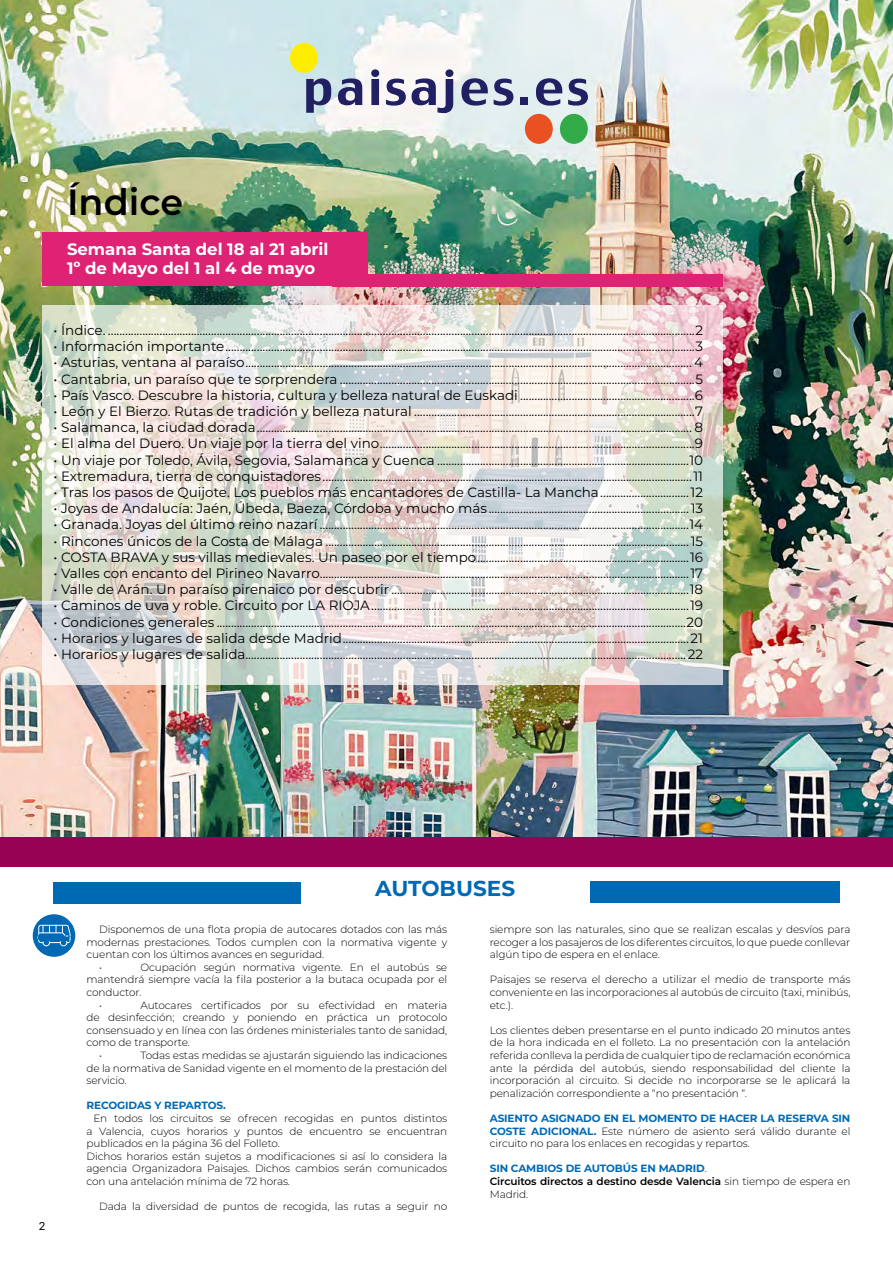
<style>
.page{position:relative;width:893px;height:1263px;background:#fff}
.page>*{position:absolute;margin:0;border:0;box-sizing:border-box;transform-origin:0 0}
.t1{font:600 36.45px "Montserrat";color:#000}
.t2{font:700 21.6px "Montserrat";color:#0069b4}
.t3{font:700 16.5px/19.8px "Montserrat";color:#fff}
.t4{font:13.5px "Montserrat";color:#000}
.t5{font:11.25px "Lato";color:#000}
.t6{font:300 10.5px/12.6px "Montserrat";letter-spacing:-.01em;color:#000;text-align:justify}
.t7{font:600 10.5px/12.6px "Montserrat";letter-spacing:-.01em;color:#000}
.t8{font:700 10.5px "Montserrat";letter-spacing:-.01em;color:#0069b4}
.s1{font-weight:700;color:#0069b4}
.s2{font-weight:300}
</style>
<div class="page">
<img style="left:0;top:0;width:893px;height:837px">
<svg style="left:43px;top:305px;width:680px;height:380px;background:#e1dfda"></svg>
<div style="left:43px;top:232px;width:325px;height:54px;background:#de2374"></div>
<div style="left:525px;top:114px;width:28px;height:30px;background:#e95123;border-radius:50%"></div>
<div style="left:560px;top:114px;width:28px;height:30px;background:#31aa47;border-radius:50%"></div>
<div style="left:290px;top:43px;width:28px;height:30px;background:#ffed00;border-radius:50%"></div>
<svg style="left:306px;top:78px;width:25px;height:35px"></svg>
<svg style="left:338px;top:78px;width:24px;height:27px"></svg>
<svg style="left:371px;top:69px;width:8px;height:36px"></svg>
<svg style="left:386px;top:79px;width:20px;height:27px"></svg>
<svg style="left:412px;top:69px;width:41px;height:44px"></svg>
<svg style="left:461px;top:78px;width:27px;height:28px"></svg>
<svg style="left:494px;top:79px;width:19px;height:27px"></svg>
<div style="left:520px;top:98px;width:8px;height:7px;background:#212062"></div>
<svg style="left:536px;top:78px;width:26px;height:28px"></svg>
<svg style="left:568px;top:79px;width:20px;height:27px"></svg>
<div style="left:0;top:837px;width:893px;height:29px;background:#960354"></div>
<div style="left:333px;top:274px;width:390px;height:12px;background:#de2374"></div>
<div style="left:53px;top:882px;width:247px;height:21px;background:#0069b4"></div>
<div style="left:590px;top:881px;width:250px;height:21px;background:#0069b4"></div>
<div style="left:33px;top:914px;width:42px;height:43px;background:#0069b4;border-radius:50%"></div>
<svg style="left:37px;top:925px;width:34px;height:21px"></svg>
<h1 class="t1" style="left:67px;top:176px;width:118px">Índice</h1>
<p class="t3" style="left:67px;top:238px;width:263px">Semana Santa del 18 al 21 abril<br>1º de Mayo del 1 al 4 de mayo</p>
<p class="t4" style="left:54px;top:321px;width:651px">• Índice. .............................................................................................................................................................................................................2</p>
<p class="t4" style="left:54px;top:337px;width:651px">• Información importante....................................................................................................................................................................3</p>
<p class="t4" style="left:54px;top:353px;width:651px">• Asturias, ventana al paraíso............................................................................................................................................................ 4</p>
<p class="t4" style="left:54px;top:369px;width:651px">• Cantabria, un paraíso que te sorprendera ............................................................................................................................5</p>
<p class="t4" style="left:54px;top:386px;width:651px">• País Vasco. Descubre la historia, cultura y belleza natural de Euskadi .............................................................6</p>
<p class="t4" style="left:54px;top:402px;width:651px">• León y El Bierzo. Rutas de tradición y belleza natural ..................................................................................................7</p>
<p class="t4" style="left:54px;top:418px;width:651px">• Salamanca, la ciudad dorada........................................................................................................................................................ 8</p>
<p class="t4" style="left:54px;top:434px;width:651px">• El alma del Duero. Un viaje por la tierra del vino..............................................................................................................9</p>
<p class="t4" style="left:54px;top:450px;width:651px">• Un viaje por Toledo, Ávila, Segovia, Salamanca y Cuenca ........................................................................................10</p>
<p class="t4" style="left:54px;top:467px;width:651px">• Extremadura, tierra de conquistadores.................................................................................................................................11</p>
<p class="t4" style="left:54px;top:483px;width:651px">• Tras los pasos de Quijote. Los pueblos más encantadores de Castilla- La Mancha...............................12</p>
<p class="t4" style="left:54px;top:499px;width:651px">• Joyas de Andalucía: Jaén, Úbeda, Baeza, Córdoba y mucho más......................................................................13</p>
<p class="t4" style="left:54px;top:515px;width:651px">• Granada. Joyas del último reino nazarí .................................................................................................................................14</p>
<p class="t4" style="left:54px;top:531px;width:651px">• Rincones únicos de la Costa de Málaga ...............................................................................................................................15</p>
<p class="t4" style="left:54px;top:548px;width:651px">• COSTA BRAVA y sus villas medievales. Un paseo por el tiempo..........................................................................16</p>
<p class="t4" style="left:54px;top:564px;width:651px">• Valles con encanto del Pirineo Navarro.................................................................................................................................17</p>
<p class="t4" style="left:54px;top:580px;width:651px">• Valle de Arán. Un paraíso pirenaico por descubrir ........................................................................................................18</p>
<p class="t4" style="left:54px;top:596px;width:651px">• Caminos de uva y roble. Circuito por LA RIOJA...............................................................................................................19</p>
<p class="t4" style="left:54px;top:612px;width:651px">• Condiciones generales ....................................................................................................................................................................20</p>
<p class="t4" style="left:54px;top:629px;width:651px">• Horarios y lugares de salida desde Madrid.........................................................................................................................21</p>
<p class="t4" style="left:54px;top:645px;width:651px">• Horarios y lugares de salida..........................................................................................................................................................22</p>
<p class="t5" style="left:39px;top:1217px;width:8px">2</p>
<h2 class="t2" style="left:375px;top:872px;width:141px">AUTOBUSES</h2>
<p class="t6" style="left:99px;top:922px;width:349px">Disponemos de una flota propia de autocares dotados con las más</p>
<p class="t6" style="left:87px;top:935px;width:362px">modernas prestaciones. Todos cumplen con la normativa vigente y</p>
<p class="t6" style="left:87px;top:948px;width:239px">cuentan con los últimos avances en seguridad.</p>
<p class="t6" style="left:99px;top:960px;width:4px">•</p>
<p class="t6" style="left:141px;top:960px;width:308px">Ocupación según normativa vigente. En el autobús se</p>
<p class="t6" style="left:87px;top:973px;width:362px">mantendrá siempre vacía la fila posterior a la butaca ocupada por el</p>
<p class="t6" style="left:87px;top:985px;width:56px">conductor.</p>
<p class="t6" style="left:99px;top:998px;width:4px">•</p>
<p class="t6" style="left:141px;top:998px;width:308px">Autocares certificados por su efectividad en materia</p>
<p class="t6" style="left:87px;top:1011px;width:362px">de desinfección; creando y poniendo en práctica un protocolo</p>
<p class="t6" style="left:87px;top:1023px;width:362px">consensuado y en línea con las órdenes ministeriales tanto de sanidad,</p>
<p class="t6" style="left:87px;top:1036px;width:105px">como de transporte.</p>
<p class="t6" style="left:99px;top:1048px;width:4px">•</p>
<p class="t6" style="left:490px;top:922px;width:362px">siempre son las naturales, sino que se realizan escalas y desvíos para recoger a los pasajeros de los diferentes circuitos, lo que puede conllevar algún tipo de espera en el enlace.</p>
<p class="t6" style="left:490px;top:973px;width:362px">Paisajes se reserva el derecho a utilizar el medio de transporte más conveniente en las incorporaciones al autobús de circuito (taxi, minibús, etc.).</p>
<p class="t6" style="left:490px;top:1023px;width:362px">Los clientes deben presentarse en el punto indicado 20 minutos antes de la hora indicada en el folleto. La no presentación con la antelación referida conlleva la perdida de cualquier tipo de reclamación económica ante la pérdida del autobús, siendo responsabilidad del cliente la incorporación al circuito. Si decide no incorporarse se le aplicará la penalización correspondiente a “no presentación “.</p>
<p class="t6" style="left:490px;top:1111px;width:362px"><span class="s1">ASIENTO ASIGNADO EN EL MOMENTO DE HACER LA RESERVA SIN COSTE ADICIONAL.</span> Este número de asiento será válido durante el circuito no para los enlaces en recogidas y repartos.</p>
<p class="t7" style="left:490px;top:1162px;width:362px"><span class="s1">SIN CAMBIOS DE AUTOBÚS EN MADRID</span><span class="s2">.<br></span>Circuitos directos a destino desde Valencia <span class="s2">sin tiempo de espera en<br>Madrid.</span></p>
<p class="t6" style="left:87px;top:1048px;width:362px;text-indent:54px">Todas estas medidas se ajustarán siguiendo las indicaciones de la normativa de Sanidad vigente en el momento de la prestación del servicio.</p>
<p class="t8" style="left:87px;top:1098px;width:141px">RECOGIDAS Y REPARTOS.</p>
<p class="t6" style="left:87px;top:1111px;width:362px;text-align:left;text-indent:7px">En todos los circuitos se ofrecen recogidas en puntos distintos a Valencia, cuyos horarios y puntos de encuentro se encuentran publicados en la página 36 del Folleto.<br>Dichos horarios están sujetos a modificaciones si así lo considera la agencia Organizadora Paisajes. Dichos cambios serán comunicados con una antelación mínima de 72 horas.</p>
<p class="t6" style="left:99px;top:1200px;width:349px">Dada la diversidad de puntos de recogida, las rutas a seguir no</p>
</div>
